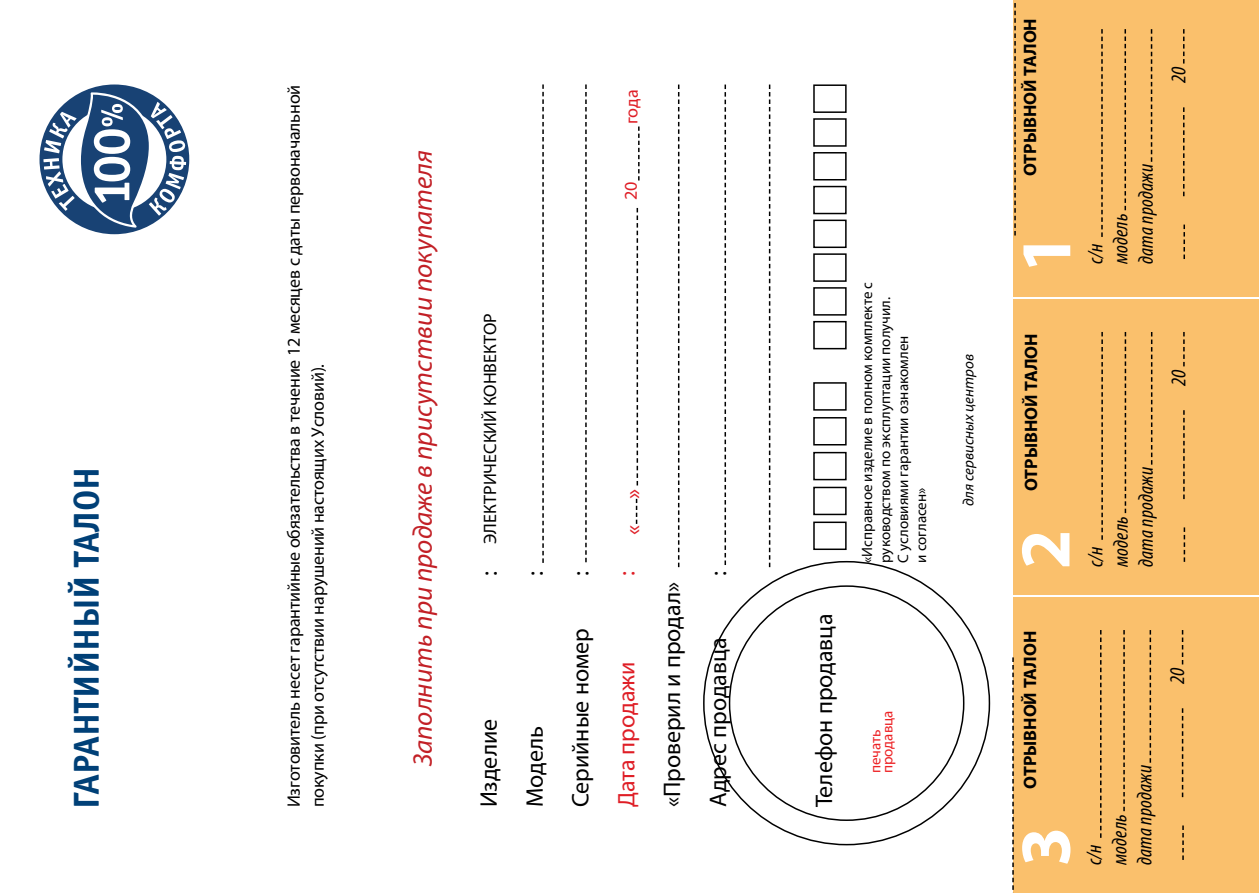
<style>
.page{position:relative;width:1259px;height:893px;background:#fff}
.page>*{position:absolute;margin:0;border:0;box-sizing:border-box;transform-origin:0 0}
.t1{font:700 72px "Myriad Pro";color:#fff}
.t2{font:700 36px "Officina Sans Win C";color:#004077}
.t3{font:italic 27px "Myriad Pro";color:#c22026}
.t4{font:24px/45.9px "Myriad Pro";color:#000}
.t5{font:24px "Myriad Pro";color:#df1e26}
.t6{font:italic condensed 21px/25.2px "Myriad Pro";letter-spacing:.01em;color:#000}
.t7{font:18px/24px "Myriad Pro";letter-spacing:-.01em;color:#000}
.t8{font:700 18px "Myriad Pro";color:#000}
.t9{font:18px "Myriad Pro";color:#df1e26}
.t10{font:15px/18px "Myriad Pro";color:#000}
.t11{font:italic 15px "Myriad Pro";color:#000}
.t12{font:15px/12px "Myriad Pro";color:#ed2124}
</style>
<div class="page">
<div style="left:1013px;top:0;width:246px;height:296px;background:#fac06c"></div>
<div style="left:1013px;top:299px;width:246px;height:295px;background:#fac06c"></div>
<div style="left:1013px;top:597px;width:246px;height:296px;background:#fac06c"></div>
<div style="left:813px;top:522px;width:33px;height:28px;border:2px solid #000"></div>
<div style="left:813px;top:321px;width:33px;height:28px;border:2px solid #000"></div>
<div style="left:813px;top:487px;width:33px;height:28px;border:2px solid #000"></div>
<div style="left:813px;top:287px;width:33px;height:29px;border:2px solid #000"></div>
<div style="left:813px;top:452px;width:33px;height:28px;border:2px solid #000"></div>
<div style="left:813px;top:253px;width:33px;height:29px;border:2px solid #000"></div>
<div style="left:813px;top:152px;width:33px;height:28px;border:2px solid #000"></div>
<div style="left:813px;top:417px;width:33px;height:28px;border:2px solid #000"></div>
<div style="left:813px;top:220px;width:33px;height:28px;border:2px solid #000"></div>
<div style="left:813px;top:118px;width:33px;height:29px;border:2px solid #000"></div>
<div style="left:813px;top:382px;width:33px;height:29px;border:2px solid #000"></div>
<div style="left:813px;top:186px;width:33px;height:28px;border:2px solid #000"></div>
<div style="left:813px;top:84px;width:33px;height:29px;border:2px solid #000"></div>
<svg style="left:40px;top:85px;width:149px;height:149px"></svg>
<svg style="left:1100px;top:630px;width:1px;height:208px"></svg>
<svg style="left:1123px;top:630px;width:1px;height:181px"></svg>
<svg style="left:1149px;top:630px;width:2px;height:133px"></svg>
<svg style="left:1181px;top:630px;width:2px;height:34px"></svg>
<svg style="left:1182px;top:825px;width:1px;height:35px"></svg>
<svg style="left:1181px;top:708px;width:2px;height:89px"></svg>
<svg style="left:1101px;top:332px;width:2px;height:208px"></svg>
<svg style="left:542px;top:84px;width:2px;height:479px"></svg>
<svg style="left:585px;top:84px;width:2px;height:478px"></svg>
<svg style="left:678px;top:84px;width:1px;height:483px"></svg>
<svg style="left:636px;top:499px;width:1px;height:25px"></svg>
<svg style="left:636px;top:208px;width:2px;height:277px"></svg>
<svg style="left:724px;top:84px;width:2px;height:481px"></svg>
<svg style="left:769px;top:84px;width:1px;height:483px"></svg>
<svg style="left:1124px;top:332px;width:2px;height:181px"></svg>
<svg style="left:1151px;top:332px;width:1px;height:133px"></svg>
<svg style="left:1183px;top:332px;width:1px;height:34px"></svg>
<svg style="left:1183px;top:527px;width:2px;height:35px"></svg>
<svg style="left:1183px;top:410px;width:1px;height:89px"></svg>
<svg style="left:1101px;top:29px;width:1px;height:208px"></svg>
<svg style="left:1124px;top:29px;width:2px;height:181px"></svg>
<svg style="left:1150px;top:29px;width:2px;height:133px"></svg>
<svg style="left:1183px;top:29px;width:1px;height:35px"></svg>
<svg style="left:1183px;top:225px;width:2px;height:34px"></svg>
<svg style="left:1183px;top:107px;width:1px;height:89px"></svg>
<svg style="left:1012px;top:657px;width:1px;height:236px"></svg>
<svg style="left:1014px;top:3px;width:1px;height:233px"></svg>
<svg style="left:638px;top:127px;width:1px;height:54px"></svg>
<h2 class="t2" style="left:66px;top:809px;width:344px;rotate:-90deg">ГАРАНТИЙНЫЙ ТАЛОН</h2>
<p class="t7" style="left:281px;top:807px;width:724px;rotate:-90deg">Изготовитель несет гарантийные обязательства в течение 12 месяцев с даты первоначальной покупки (при отсутствии нарушений настоящих Условий).</p>
<h3 class="t3" style="left:406px;top:766px;width:618px;rotate:-90deg">Заполнить при продаже в присутствии покупателя</h3>
<p class="t7" style="left:478px;top:544px;width:232px;rotate:-90deg">ЭЛЕКТРИЧЕСКИЙ КОНВЕКТОР</p>
<p class="t9" style="left:620px;top:124px;width:36px;rotate:-89deg">года</p>
<h3 class="t5" style="left:618px;top:535px;width:47px;rotate:-90deg">« »</h3>
<h3 class="t4" style="left:465px;top:576px;width:6px;text-align:justify;rotate:-90deg">: : :</h3>
<h3 class="t5" style="left:611px;top:576px;width:6px;rotate:-90deg">:</h3>
<h3 class="t4" style="left:694px;top:576px;width:6px;rotate:-90deg">:</h3>
<h3 class="t4" style="left:465px;top:807px;width:181px;rotate:-90deg">Изделие<br>Модель<br>Серийные номер</h3>
<h3 class="t5" style="left:611px;top:807px;width:148px;rotate:-90deg">Дата продажи</h3>
<h3 class="t4" style="left:649px;top:807px;width:227px;rotate:-90deg">«Проверил и продал»<br>Адрес продавца</h3>
<h3 class="t4" style="left:801px;top:807px;width:195px;rotate:-90deg">Телефон продавца</h3>
<p class="t10" style="left:858px;top:563px;width:283px;rotate:-90deg">«Исправное изделие в полном комплекте с руководством по эксплуптации получил.<br>С условиями гарантии ознакомлен<br>и согласен»</p>
<p class="t12" style="left:869px;top:773px;width:64px;rotate:-90deg">печать продавца</p>
<p class="t11" style="left:959px;top:506px;width:154px;rotate:-90deg">для сервисных центров</p>
<p class="t8" style="left:1018px;top:176px;width:160px;rotate:-90deg">ОТРЫВНОЙ ТАЛОН</p>
<h1 class="t1" style="left:999px;top:273px;width:41px;rotate:-90deg">1</h1>
<p class="t6" style="left:1165px;top:83px;width:18px;rotate:-90deg">20</p>
<p class="t6" style="left:1082px;top:264px;width:102px;rotate:-90deg">с/н<br>модель<br>дата продажи</p>
<p class="t8" style="left:1019px;top:491px;width:160px;rotate:-90deg">ОТРЫВНОЙ ТАЛОН</p>
<h1 class="t1" style="left:998px;top:569px;width:41px;rotate:-90deg">2</h1>
<p class="t6" style="left:1165px;top:386px;width:18px;rotate:-90deg">20</p>
<p class="t6" style="left:1082px;top:567px;width:102px;rotate:-90deg">с/н<br>модель<br>дата продажи</p>
<p class="t8" style="left:1018px;top:789px;width:160px;rotate:-90deg">ОТРЫВНОЙ ТАЛОН</p>
<h1 class="t1" style="left:998px;top:866px;width:41px;rotate:-90deg">3</h1>
<p class="t6" style="left:1164px;top:684px;width:18px;rotate:-90deg">20</p>
<p class="t6" style="left:1081px;top:865px;width:102px;rotate:-90deg">с/н<br>модель<br>дата продажи</p>
</div>
